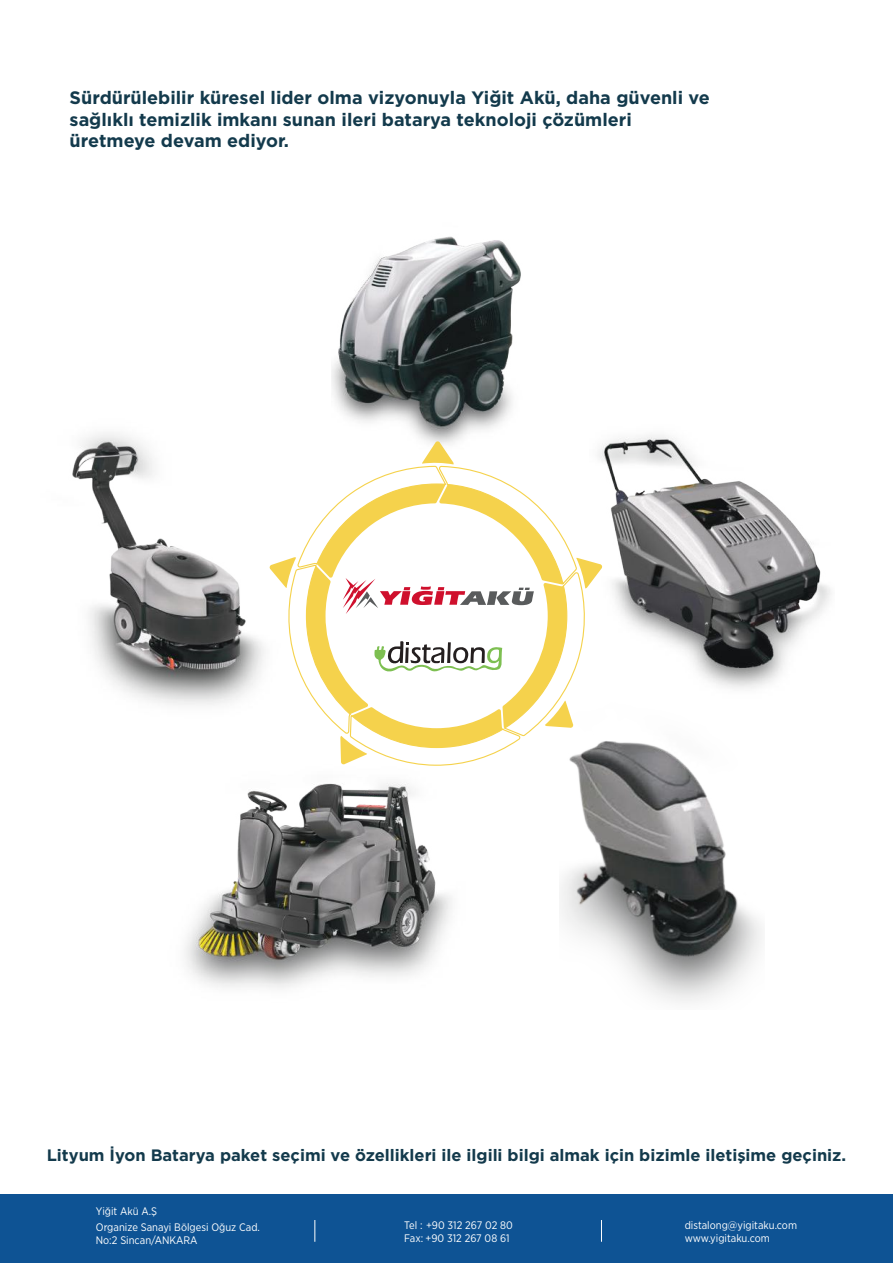
<style>
.page{position:relative;width:893px;height:1263px;background:#fff}
.page>*{position:absolute;margin:0;border:0;box-sizing:border-box;transform-origin:0 0}
.t1{font:700 18px/21.6px "Gotham";color:#133a4c}
.t2{font:700 16.5px "Gotham";color:#133a4c}
.t3{font:10.95px/13px "Gotham Narrow";color:#fff}
</style>
<div class="page">
<img style="left:72px;top:433px;width:190px;height:267px">
<img style="left:603px;top:435px;width:228px;height:250px">
<img style="left:150px;top:644px;width:302px;height:344px">
<img style="left:332px;top:236px;width:189px;height:205px">
<img style="left:561px;top:659px;width:203px;height:344px">
<div style="left:0;top:1194px;width:893px;height:69px;background:#0e5394"></div>
<svg style="left:315px;top:1220px;width:1px;height:22px"></svg>
<svg style="left:601px;top:1220px;width:1px;height:22px"></svg>
<svg style="left:269px;top:441px;width:334px;height:362px"></svg>
<p class="t1" style="left:70px;top:87px;width:642px">Sürdürülebilir küresel lider olma vizyonuyla Yiğit Akü, daha güvenli ve sağlıklı temizlik imkanı sunan ileri batarya teknoloji çözümleri üretmeye devam ediyor.</p>
<p class="t2" style="left:47px;top:1144px;width:801px">Lityum İyon Batarya paket seçimi ve özellikleri ile ilgili bilgi almak için bizimle iletişime geçiniz.</p>
<p class="t3" style="left:96px;top:1202px;width:166px;line-height:16.5px">Yiğit Akü A.Ş<br>Organize Sanayi Bölgesi Oğuz Cad.</p>
<p class="t3" style="left:96px;top:1234px;width:103px">No:2 Sincan/ANKARA</p>
<p class="t3" style="left:404px;top:1218px;width:110px">Tel : +90 312 267 02 80<br>Fax: +90 312 267 08 61</p>
<p class="t3" style="left:685px;top:1218px;width:114px">distalong@yigitaku.com www.yigitaku.com</p>
</div>
